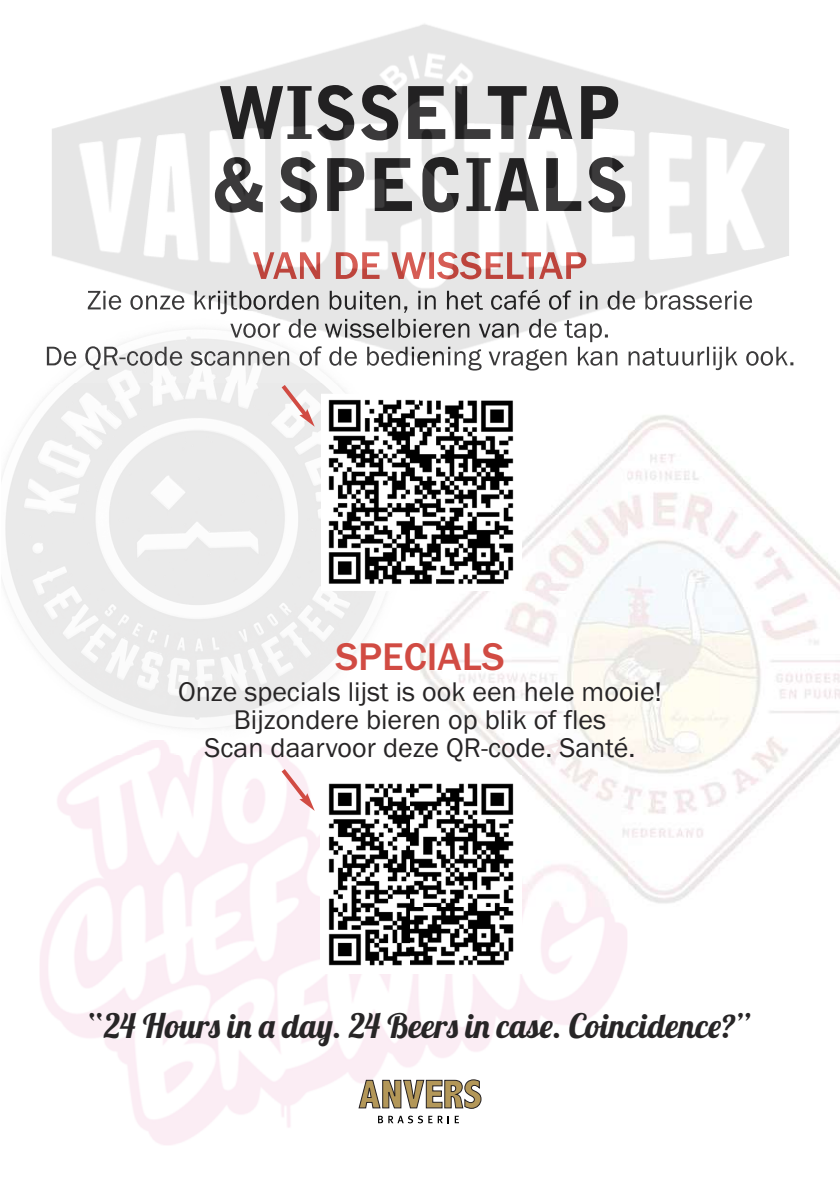
<style>
.page{position:relative;width:840px;height:1191px;background:#fff}
.page>*{position:absolute;margin:0;border:0;box-sizing:border-box;transform-origin:0 0}
.t1{font:500 40px "Franklin Gothic";color:#d14b43}
.t2{font:33.6px "Lobster 1.4";color:#272526}
.t3{font:28px/28px "Franklin Gothic";color:#272526;text-align:center}
</style>
<div class="page">
<img style="left:1px;top:382px;width:385px;height:347px">
<img style="left:40px;top:754px;width:587px;height:391px">
<img style="left:627px;top:415px;width:212px;height:489px">
<img style="left:420px;top:591px;width:207px;height:163px">
<img style="left:522px;top:438px;width:105px;height:153px">
<img style="left:521px;top:754px;width:106px;height:152px">
<img style="left:410px;top:754px;width:111px;height:22px">
<img style="left:321px;top:394px;width:193px;height:197px">
<img style="left:410px;top:407px;width:9px;height:184px">
<svg style="left:358px;top:1079px;width:123px;height:30px"></svg>
<svg style="left:378px;top:1115px;width:80px;height:8px"></svg>
<img style="left:321px;top:776px;width:200px;height:197px">
<img style="left:46px;top:24px;width:748px;height:358px">
<img style="left:220px;top:85px;width:398px;height:55px">
<img style="left:215px;top:157px;width:47px;height:55px">
<img style="left:280px;top:157px;width:345px;height:55px">
<img style="left:253px;top:252px;width:333px;height:27px">
<img style="left:87px;top:291px;width:231px;height:23px">
<img style="left:230px;top:319px;width:225px;height:19px">
<img style="left:47px;top:346px;width:212px;height:24px">
<svg style="left:277px;top:380px;width:37px;height:47px"></svg>
<svg style="left:277px;top:764px;width:37px;height:47px"></svg>
<h1 class="t1" style="left:335px;top:642px;width:171px">SPECIALS</h1>
<p class="t3" style="left:178px;top:679px;width:485px">Onze specials lijst is ook een hele mooie!<br>Bijzondere bieren op blik of fles<br>Scan daarvoor deze QR-code. Santé.</p>
<p class="t2" style="left:87px;top:1006px;width:667px">“24 Hours in a day. 24 Beers in case. Coincidence?”</p>
</div>
